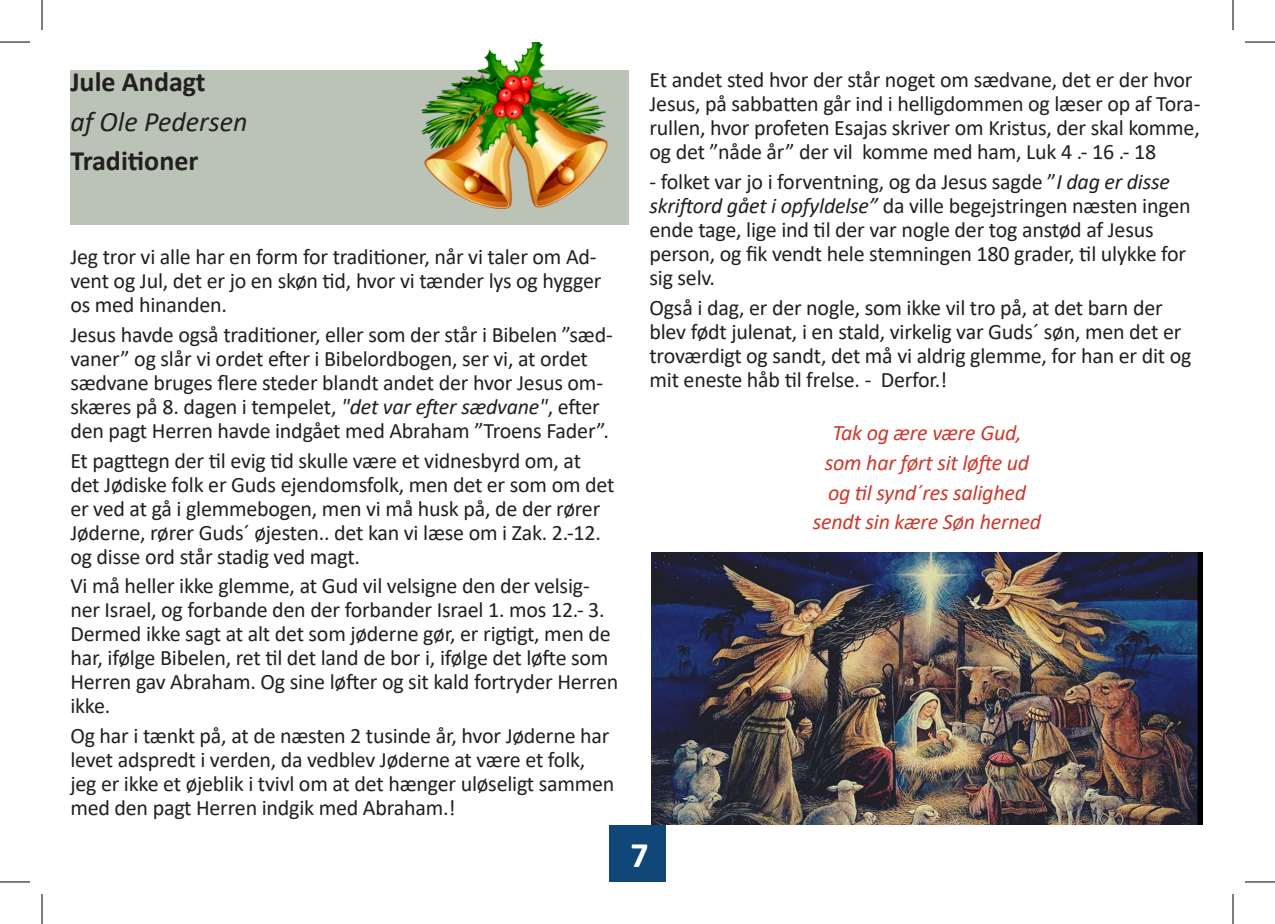
<style>
.page{position:relative;width:1275px;height:924px;background:#fff}
.page>*{position:absolute;margin:0;border:0;box-sizing:border-box;transform-origin:0 0}
.t1{font:700 36px "Calibri";color:#fff}
.t2{font:700 28px "Calibri";color:#231f20}
.t3{font:italic 28px "Calibri";color:#231f20}
.t4{font:22px/24px "Calibri";letter-spacing:-.01em;color:#231f20}
.t5{font:italic 22px "Calibri";letter-spacing:-.01em;color:#cc392d}
.s1{font-style:italic}
</style>
<div class="page">
<div style="left:70px;top:70px;width:559px;height:155px;background:#bac3b6"></div>
<img style="left:652px;top:552px;width:550px;height:272px">
<div style="left:609px;top:824px;width:57px;height:57px;background:#104778"></div>
<img style="left:421px;top:42px;width:187px;height:167px">
<hr style="left:0;top:42px;width:30px;height:1px;background:#000">
<hr style="left:1245px;top:42px;width:30px;height:1px;background:#000">
<hr style="left:0;top:881px;width:30px;height:1px;background:#000">
<hr style="left:1245px;top:881px;width:30px;height:1px;background:#000">
<hr style="left:42px;top:0;width:1px;height:30px;background:#000">
<hr style="left:42px;top:893px;width:1px;height:30px;background:#000">
<hr style="left:1232px;top:0;width:1px;height:30px;background:#000">
<hr style="left:1232px;top:893px;width:1px;height:30px;background:#000">
<p class="t2" style="left:70px;top:62px;width:137px">Jule Andagt</p>
<p class="t3" style="left:70px;top:102px;width:179px">af Ole Pedersen</p>
<p class="t2" style="left:70px;top:141px;width:130px">Traditioner</p>
<p class="t4" style="left:70px;top:244px;width:533px">Jeg tror vi alle har en form for traditioner, når vi taler om Ad&shy;vent og Jul, det er jo en skøn tid, hvor vi tænder lys og hygger os med hinanden.</p>
<p class="t4" style="left:70px;top:322px;width:544px">Jesus havde også traditioner, eller som der står i Bibelen ”sæd&shy;vaner” og slår vi ordet efter i Bibelordbogen, ser vi, at ordet sædvane bruges flere steder blandt andet der hvor Jesus om&shy;skæres på 8. dagen i tempelet, <span class="s1">"det var efter sædvane"</span>, efter den pagt Herren havde indgået med Abraham ”Troens Fader”.</p>
<p class="t4" style="left:70px;top:447px;width:546px">Et pagttegn der til evig tid skulle være et vidnesbyrd om, at det Jødiske folk er Guds ejendomsfolk, men det er som om det er ved at gå i glemmebogen, men vi må husk på, de der rører Jøderne, rører Guds´ øjesten.. det kan vi læse om i Zak. 2.-12. og disse ord står stadig ved magt.</p>
<p class="t4" style="left:70px;top:573px;width:549px">Vi må heller ikke glemme, at Gud vil velsigne den der velsig&shy;ner Israel, og forbande den der forbander Israel 1. mos 12.- 3.<br>Dermed ikke sagt at alt det som jøderne gør, er rigtigt, men de har, ifølge Bibelen, ret til det land de bor i, ifølge det løfte som Herren gav Abraham. Og sine løfter og sit kald fortryder Herren ikke.</p>
<p class="t4" style="left:70px;top:723px;width:545px">Og har i tænkt på, at de næsten 2 tusinde år, hvor Jøderne har levet adspredt i verden, da vedblev Jøderne at være et folk, jeg er ikke et øjeblik i tvivl om at det hænger uløseligt sammen med den pagt Herren indgik med Abraham.!</p>
<p class="t4" style="left:649px;top:67px;width:552px">Et andet sted hvor der står noget om sædvane, det er der hvor Jesus, på sabbatten går ind i helligdommen og læser op af Tora&shy;rullen, hvor profeten Esajas skriver om Kristus, der skal komme, og det ”nåde år” der vil komme med ham, Luk 4 .- 16 .- 18</p>
<p class="t4" style="left:649px;top:169px;width:542px">- folket var jo i forventning, og da Jesus sagde ”<span class="s1">I dag er disse skriftord gået i opfyldelse”</span> da ville begejstringen næsten ingen ende tage, lige ind til der var nogle der tog anstød af Jesus person, og fik vendt hele stemningen 180 grader, til ulykke for sig selv.</p>
<p class="t4" style="left:649px;top:294px;width:543px">Også i dag, er der nogle, som ikke vil tro på, at det barn der blev født julenat, i en stald, virkelig var Guds´ søn, men det er troværdigt og sandt, det må vi aldrig glemme, for han er dit og mit eneste håb til frelse. - Derfor.!</p>
<p class="t5" style="left:832px;top:417px;width:191px">Tak og ære være Gud,</p>
<p class="t5" style="left:825px;top:447px;width:206px">som har ført sit løfte ud</p>
<p class="t5" style="left:828px;top:477px;width:199px">og til synd´res salighed</p>
<p class="t5" style="left:813px;top:506px;width:230px">sendt sin kære Søn herned</p>
<p class="t1" style="left:630px;top:829px;width:20px">7</p>
</div>
